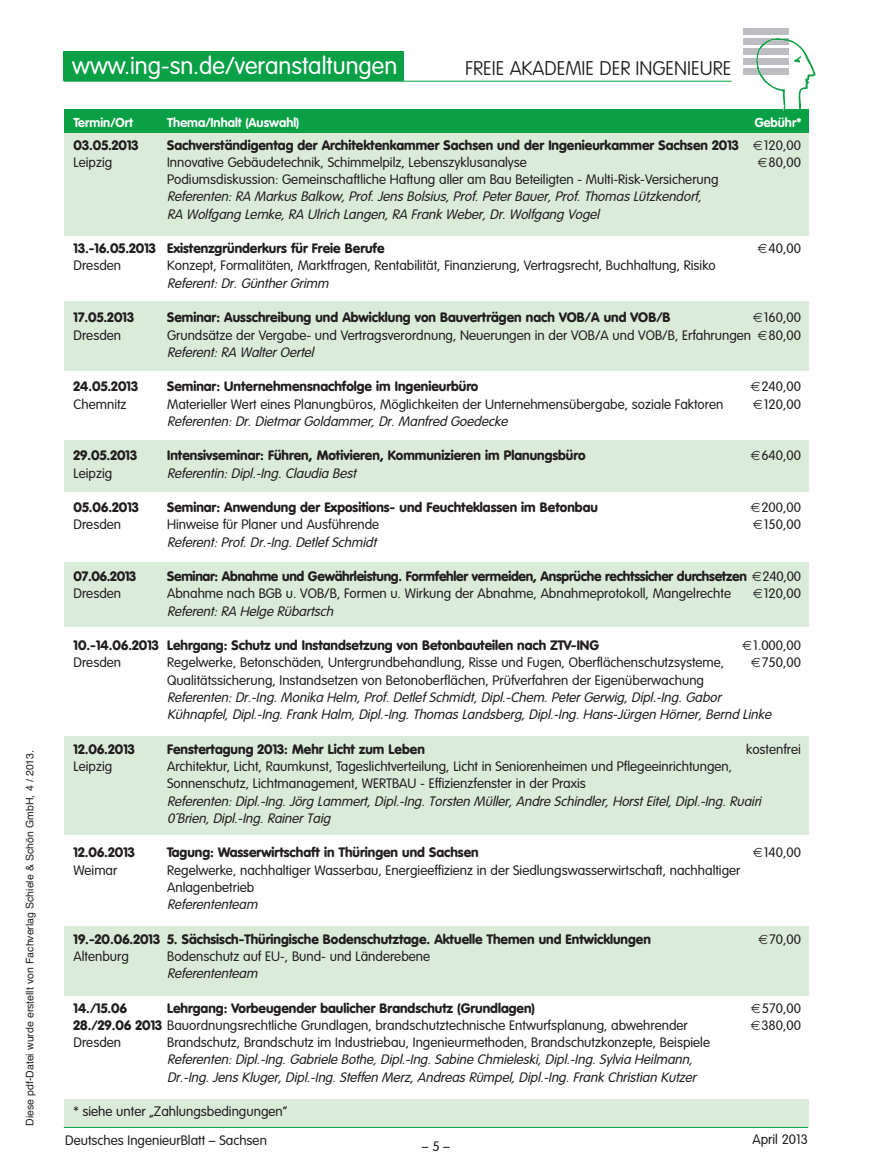
<style>
.page{position:relative;width:872px;height:1170px;background:#fff}
.page>*{position:absolute;margin:0;border:0;box-sizing:border-box;transform-origin:0 0}
.t1{font:300 24px "VAG Rounded";color:#fff}
.t2{font:100 19.5px "VAG Rounded";color:#231f20}
.t3{font:300 13.5px/17.2px "VAG Rounded";color:#231f20}
.t4{font:italic 300 13.5px/17.2px "VAG Rounded";color:#231f20}
.t5{font:900 13.5px "VAG Rounded";color:#231f20}
.t6{font:900 13.5px "VAG Rounded";letter-spacing:-.02em;color:#231f20}
.t7{font:700 12.75px "VAG Rounded";color:#fff}
.t8{font:10.5px "Helvetica";color:#231f20}
.s1{font-weight:300}
.s2{font-weight:900}
</style>
<div class="page">
<div style="left:64px;top:736px;width:744px;height:98px;background:#daebda"></div>
<div style="left:64px;top:926px;width:744px;height:69px;background:#daebda"></div>
<div style="left:64px;top:1098px;width:744px;height:29px;background:#daebda"></div>
<div style="left:64px;top:440px;width:744px;height:52px;background:#daebda"></div>
<div style="left:64px;top:562px;width:744px;height:65px;background:#daebda"></div>
<div style="left:64px;top:302px;width:744px;height:69px;background:#daebda"></div>
<div style="left:64px;top:132px;width:744px;height:104px;background:#daebda"></div>
<hr style="left:64px;top:1126px;width:744px;height:1px;background:#0aa046">
<div style="left:64px;top:109px;width:744px;height:24px;background:#0aa046"></div>
<div style="left:743px;top:28px;width:46px;height:7px;background:#bcbdc0"></div>
<div style="left:743px;top:38px;width:46px;height:7px;background:#bcbdc0"></div>
<div style="left:743px;top:48px;width:46px;height:6px;background:#bcbdc0"></div>
<div style="left:743px;top:58px;width:46px;height:6px;background:#bcbdc0"></div>
<div style="left:743px;top:68px;width:46px;height:6px;background:#bcbdc0"></div>
<hr style="left:64px;top:81px;width:667px;height:1px;background:#0aa046">
<img style="left:756px;top:38px;width:44px;height:24px">
<div style="left:64px;top:51px;width:340px;height:30px;background:#0aa046"></div>
<p class="t8" style="left:24px;top:1125px;width:377px;rotate:-90deg">Diese pdf-Datei wurde erstellt von Fachverlag Schiele &amp; Schön GmbH, 4 / 2013.</p>
<h1 class="t1" style="left:72px;top:55px;width:326px">www.ing-sn.de/veranstaltungen</h1>
<h2 class="t2" style="left:465px;top:59px;width:268px">FREIE AKADEMIE DER INGENIEURE</h2>
<p class="t7" style="left:74px;top:117px;width:61px">Termin/Ort</p>
<p class="t7" style="left:167px;top:117px;width:134px">Thema/Inhalt (Auswahl)</p>
<p class="t7" style="left:754px;top:117px;width:48px">Gebühr*</p>
<p class="t5" style="left:74px;top:139px;width:67px">03.05.2013</p>
<p class="t5" style="left:167px;top:139px;width:573px">Sachverständigentag der Architektenkammer Sachsen und der Ingenieurkammer Sachsen 2013</p>
<p class="t3" style="left:764px;top:137px;width:39px">120,00</p>
<p class="t3" style="left:74px;top:154px;width:40px">Leipzig</p>
<p class="t3" style="left:167px;top:154px;width:361px">Innovative Gebäudetechnik, Schimmelpilz, Lebenszyklusanalyse</p>
<p class="t3" style="left:768px;top:154px;width:34px">80,00</p>
<p class="t3" style="left:167px;top:172px;width:553px">Podiumsdiskussion: Gemeinschaftliche Haftung aller am Bau Beteiligten - Multi-Risk-Versicherung</p>
<p class="t4" style="left:167px;top:189px;width:538px">Referenten: RA Markus Balkow, Prof. Jens Bolsius, Prof. Peter Bauer, Prof. Thomas Lützkendorf,<br>RA Wolfgang Lemke, RA Ulrich Langen, RA Frank Weber, Dr. Wolfgang Vogel</p>
<p class="t5" style="left:74px;top:243px;width:312px">13.-16.05.2013 Existenzgründerkurs für Freie Berufe</p>
<p class="t3" style="left:768px;top:241px;width:34px">40,00</p>
<p class="t3" style="left:74px;top:258px;width:49px">Dresden</p>
<p class="t3" style="left:167px;top:258px;width:550px">Konzept, Formalitäten, Marktfragen, Rentabilität, Finanzierung, Vertragsrecht, Buchhaltung, Risiko</p>
<p class="t4" style="left:167px;top:275px;width:166px">Referent: Dr. Günther Grimm</p>
<p class="t5" style="left:74px;top:312px;width:62px">17.05.2013</p>
<p class="t5" style="left:167px;top:312px;width:505px">Seminar: Ausschreibung und Abwicklung von Bauverträgen nach VOB/A und VOB/B</p>
<p class="t3" style="left:764px;top:310px;width:39px">160,00</p>
<p class="t3" style="left:74px;top:327px;width:49px">Dresden</p>
<p class="t3" style="left:167px;top:327px;width:585px">Grundsätze der Vergabe- und Vertragsverordnung, Neuerungen in der VOB/A und VOB/B, Erfahrungen</p>
<p class="t3" style="left:768px;top:327px;width:34px">80,00</p>
<p class="t4" style="left:167px;top:344px;width:151px">Referent: RA Walter Oertel</p>
<p class="t5" style="left:74px;top:381px;width:66px">24.05.2013</p>
<p class="t5" style="left:167px;top:381px;width:313px">Seminar: Unternehmensnachfolge im Ingenieurbüro</p>
<p class="t3" style="left:761px;top:379px;width:41px">240,00</p>
<p class="t3" style="left:74px;top:396px;width:55px">Chemnitz</p>
<p class="t3" style="left:167px;top:396px;width:558px">Materieller Wert eines Planungbüros, Möglichkeiten der Unternehmensübergabe, soziale Faktoren</p>
<p class="t3" style="left:764px;top:396px;width:39px">120,00</p>
<p class="t4" style="left:167px;top:413px;width:344px">Referenten: Dr. Dietmar Goldammer, Dr. Manfred Goedecke</p>
<p class="t5" style="left:74px;top:450px;width:65px">29.05.2013</p>
<p class="t5" style="left:167px;top:450px;width:420px">Intensivseminar: Führen, Motivieren, Kommunizieren im Planungsbüro</p>
<p class="t3" style="left:761px;top:448px;width:41px">640,00</p>
<p class="t3" style="left:74px;top:465px;width:40px">Leipzig</p>
<p class="t4" style="left:167px;top:465px;width:193px">Referentin: Dipl.-Ing. Claudia Best</p>
<p class="t5" style="left:74px;top:501px;width:67px">05.06.2013</p>
<p class="t5" style="left:167px;top:501px;width:432px">Seminar: Anwendung der Expositions- und Feuchteklassen im Betonbau</p>
<p class="t3" style="left:761px;top:499px;width:41px">200,00</p>
<p class="t3" style="left:74px;top:517px;width:49px">Dresden</p>
<p class="t3" style="left:167px;top:517px;width:214px">Hinweise für Planer und Ausführende</p>
<p class="t3" style="left:764px;top:517px;width:39px">150,00</p>
<p class="t4" style="left:167px;top:534px;width:213px">Referent: Prof. Dr.-Ing. Detlef Schmidt</p>
<p class="t5" style="left:74px;top:570px;width:64px">07.06.2013</p>
<p class="t6" style="left:167px;top:570px;width:635px">Seminar: Abnahme und Gewährleistung. Formfehler vermeiden, Ansprüche rechtssicher durchsetzen <span class="s1">240,00</span></p>
<p class="t3" style="left:74px;top:586px;width:49px">Dresden</p>
<p class="t3" style="left:167px;top:586px;width:565px">Abnahme nach BGB u. VOB/B, Formen u. Wirkung der Abnahme, Abnahmeprotokoll, Mangelrechte</p>
<p class="t3" style="left:764px;top:586px;width:39px">120,00</p>
<p class="t4" style="left:167px;top:603px;width:170px">Referent: RA Helge Rübartsch</p>
<p class="t5" style="left:74px;top:639px;width:527px">10.-14.06.2013 Lehrgang: Schutz und Instandsetzung von Betonbauteilen nach ZTV-ING</p>
<p class="t3" style="left:753px;top:637px;width:49px">1.000,00</p>
<p class="t3" style="left:74px;top:655px;width:49px">Dresden</p>
<p class="t3" style="left:167px;top:655px;width:558px">Regelwerke, Betonschäden, Untergrundbehandlung, Risse und Fugen, Oberflächenschutzsysteme,</p>
<p class="t3" style="left:762px;top:655px;width:41px">750,00</p>
<p class="t3" style="left:167px;top:672px;width:538px">Qualitätssicherung, Instandsetzen von Betonoberflächen, Prüfverfahren der Eigenüberwachung</p>
<p class="t4" style="left:167px;top:689px;width:608px">Referenten: Dr.-Ing. Monika Helm, Prof. Detlef Schmidt, Dipl.-Chem. Peter Gerwig, Dipl.-Ing. Gabor<br>Kühnapfel, Dipl.-Ing. Frank Halm, Dipl.-Ing. Thomas Landsberg, Dipl.-Ing. Hans-Jürgen Hörner, Bernd Linke</p>
<p class="t5" style="left:74px;top:743px;width:63px">12.06.2013</p>
<p class="t5" style="left:167px;top:743px;width:259px">Fenstertagung 2013: Mehr Licht zum Leben</p>
<p class="t3" style="left:746px;top:741px;width:56px">kostenfrei</p>
<p class="t3" style="left:74px;top:758px;width:40px">Leipzig</p>
<p class="t3" style="left:167px;top:758px;width:566px">Architektur, Licht, Raumkunst, Tageslichtverteilung, Licht in Seniorenheimen und Pflegeeinrichtungen,<br>Sonnenschutz, Lichtmanagement, WERTBAU - Effizienzfenster in der Praxis</p>
<p class="t4" style="left:167px;top:793px;width:598px">Referenten: Dipl.-Ing. Jörg Lammert, Dipl.-Ing. Torsten Müller, Andre Schindler, Horst Eitel, Dipl.-Ing. Ruairi<br>0´Brien, Dipl.-Ing. Rainer Taig</p>
<p class="t5" style="left:74px;top:846px;width:63px">12.06.2013</p>
<p class="t5" style="left:167px;top:846px;width:313px">Tagung: Wasserwirtschaft in Thüringen und Sachsen</p>
<p class="t3" style="left:764px;top:844px;width:39px">140,00</p>
<p class="t3" style="left:74px;top:862px;width:45px">Weimar</p>
<p class="t3" style="left:167px;top:862px;width:575px">Regelwerke, nachhaltiger Wasserbau, Energieeffizienz in der Siedlungswasserwirtschaft, nachhaltiger<br>Anlagenbetrieb</p>
<p class="t4" style="left:167px;top:896px;width:94px">Referententeam</p>
<p class="t5" style="left:74px;top:933px;width:579px">19.-20.06.2013 5. Sächsisch-Thüringische Bodenschutztage. Aktuelle Themen und Entwicklungen</p>
<p class="t3" style="left:769px;top:931px;width:33px">70,00</p>
<p class="t3" style="left:74px;top:948px;width:57px">Altenburg</p>
<p class="t3" style="left:167px;top:948px;width:264px">Bodenschutz auf EU-, Bund- und Länderebene</p>
<p class="t4" style="left:167px;top:965px;width:94px">Referententeam</p>
<p class="t5" style="left:74px;top:1002px;width:55px">14./15.06</p>
<p class="t5" style="left:167px;top:1002px;width:369px">Lehrgang: Vorbeugender baulicher Brandschutz (Grundlagen)</p>
<p class="t3" style="left:762px;top:1000px;width:41px">570,00</p>
<p class="t3" style="left:74px;top:1017px;width:616px"><span class="s2">28./29.06 2013</span> Bauordnungsrechtliche Grundlagen, brandschutztechnische Entwurfsplanung, abwehrender</p>
<p class="t3" style="left:761px;top:1017px;width:41px">380,00</p>
<p class="t3" style="left:74px;top:1034px;width:49px">Dresden</p>
<p class="t3" style="left:167px;top:1034px;width:544px">Brandschutz, Brandschutz im Industriebau, Ingenieurmethoden, Brandschutzkonzepte, Beispiele</p>
<p class="t4" style="left:167px;top:1051px;width:533px">Referenten: Dipl.-Ing. Gabriele Bothe, Dipl.-Ing. Sabine Chmieleski, Dipl.-Ing. Sylvia Heilmann,<br>Dr.-Ing. Jens Kluger, Dipl.-Ing. Steffen Merz, Andreas Rümpel, Dipl.-Ing. Frank Christian Kutzer</p>
<p class="t3" style="left:74px;top:1103px;width:215px">* siehe unter „Zahlungsbedingungen”</p>
<p class="t3" style="left:65px;top:1132px;width:203px">Deutsches IngenieurBlatt – Sachsen</p>
<p class="t3" style="left:752px;top:1131px;width:57px">April 2013</p>
<p class="t3" style="left:422px;top:1138px;width:30px">–5–</p>
</div>
